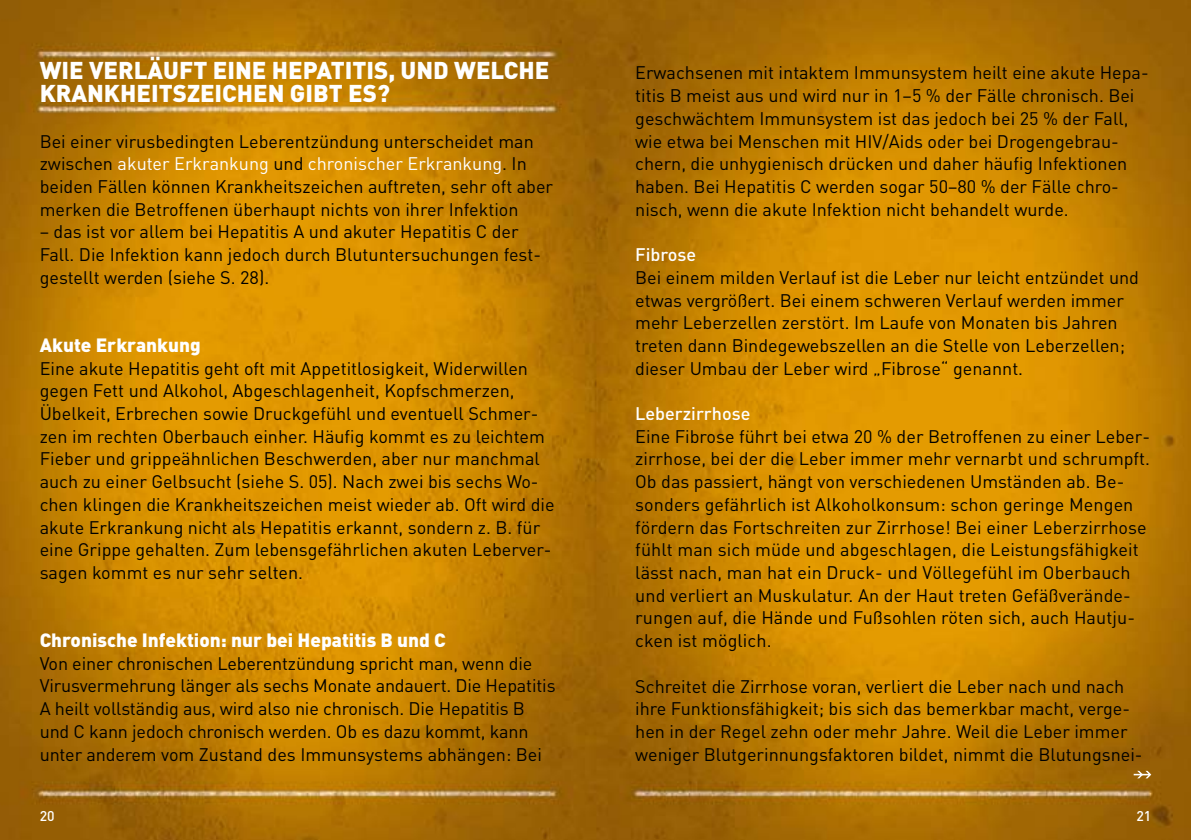
<style>
.page{position:relative;width:1191px;height:840px;background:#fff}
.page>*{position:absolute;margin:0;border:0;box-sizing:border-box;transform-origin:0 0}
.t1{font:900 24px/22.6px "DIN";color:#fff}
.t2{font:900 19px "DIN";color:#fff}
.t3{font:18px/22.6px "DIN";color:#000}
.t4{font:500 18px "DIN";color:#fff}
.t5{font:500 14px "DIN";color:#fff}
.s1{color:#fff}
</style>
<div class="page">
<img style="left:0;top:0;width:1191px;height:839px">
<svg style="left:1133px;top:770px;width:18px;height:8px"></svg>
<h1 class="t1" style="left:40px;top:58px;width:511px">WIE VERLÄUFT EINE HEPATITIS, UND WELCHE<br>KRANKHEITSZEICHEN GIBT ES?</h1>
<p class="t3" style="left:40px;top:129px;width:515px">Bei einer virusbedingten Leberentzündung unterscheidet man zwischen <span class="s1">akuter Erkrankung</span> und <span class="s1">chronischer Erkrankung</span>. In beiden Fällen können Krankheitszeichen auftreten, sehr oft aber merken die Betroffenen überhaupt nichts von ihrer Infektion</p>
<p class="t3" style="left:40px;top:220px;width:503px">– das ist vor allem bei Hepatitis A und akuter Hepatitis C der<br>Fall. Die Infektion kann jedoch durch Blutuntersuchungen fest&shy;gestellt werden (siehe S. 28).</p>
<p class="t2" style="left:40px;top:332px;width:163px">Akute Erkrankung</p>
<p class="t3" style="left:40px;top:356px;width:516px">Eine akute Hepatitis geht oft mit Appetitlosigkeit, Widerwillen gegen Fett und Alkohol, Abgeschlagenheit, Kopfschmerzen, Übelkeit, Erbrechen sowie Druckgefühl und eventuell Schmer&shy;zen im rechten Oberbauch einher. Häufig kommt es zu leichtem Fieber und grippeähnlichen Beschwerden, aber nur manchmal auch zu einer Gelbsucht (siehe S. 05). Nach zwei bis sechs Wo&shy;chen klingen die Krankheitszeichen meist wieder ab. Oft wird die akute Erkrankung nicht als Hepatitis erkannt, sondern z. B. für eine Grippe gehalten. Zum lebensgefährlichen akuten Leberver&shy;sagen kommt es nur sehr selten.</p>
<p class="t2" style="left:40px;top:627px;width:407px">Chronische Infektion: nur bei Hepatitis B und C</p>
<p class="t3" style="left:40px;top:651px;width:517px">Von einer chronischen Leberentzündung spricht man, wenn die Virusvermehrung länger als sechs Monate andauert. Die Hepatitis A heilt vollständig aus, wird also nie chronisch. Die Hepatitis B und C kann jedoch chronisch werden. Ob es dazu kommt, kann unter anderem vom Zustand des Immunsystems abhängen: Bei</p>
<p class="t3" style="left:635px;top:61px;width:515px">Erwachsenen mit intaktem Immunsystem heilt eine akute Hepa&shy;titis B meist aus und wird nur in 1–5 % der Fälle chronisch. Bei geschwächtem Immunsystem ist das jedoch bei 25 % der Fall, wie etwa bei Menschen mit HIV/Aids oder bei Drogengebrau&shy;chern, die unhygienisch drücken und daher häufig Infektionen haben. Bei Hepatitis C werden sogar 50–80 % der Fälle chro&shy;nisch, wenn die akute Infektion nicht behandelt wurde.</p>
<p class="t4" style="left:635px;top:243px;width:62px">Fibrose</p>
<p class="t3" style="left:635px;top:265px;width:505px">Bei einem milden Verlauf ist die Leber nur leicht entzündet und etwas vergrößert. Bei einem schweren Verlauf werden immer mehr Leberzellen zerstört. Im Laufe von Monaten bis Jahren treten dann Bindegewebszellen an die Stelle von Leberzellen; dieser Umbau der Leber wird „Fibrose“ genannt.</p>
<p class="t4" style="left:635px;top:402px;width:117px">Leberzirrhose</p>
<p class="t3" style="left:635px;top:424px;width:516px">Eine Fibrose führt bei etwa 20 % der Betroffenen zu einer Leber&shy;zirrhose, bei der die Leber immer mehr vernarbt und schrumpft.<br>Ob das passiert, hängt von verschiedenen Umständen ab. Be&shy;sonders gefährlich ist Alkoholkonsum: schon geringe Mengen fördern das Fortschreiten zur Zirrhose! Bei einer Leberzirrhose fühlt man sich müde und abgeschlagen, die Leistungsfähigkeit lässt nach, man hat ein Druck- und Völlegefühl im Oberbauch und verliert an Muskulatur. An der Haut treten Gefäßverände&shy;rungen auf, die Hände und Fußsohlen röten sich, auch Hautju&shy;cken ist möglich.</p>
<p class="t3" style="left:635px;top:674px;width:509px">Schreitet die Zirrhose voran, verliert die Leber nach und nach ihre Funktionsfähigkeit; bis sich das bemerkbar macht, verge&shy;hen in der Regel zehn oder mehr Jahre. Weil die Leber immer weniger Blutgerinnungsfaktoren bildet, nimmt die Blutungsnei-</p>
<p class="t5" style="left:40px;top:806px;width:16px">20</p>
<p class="t5" style="left:1136px;top:806px;width:16px">21</p>
</div>
